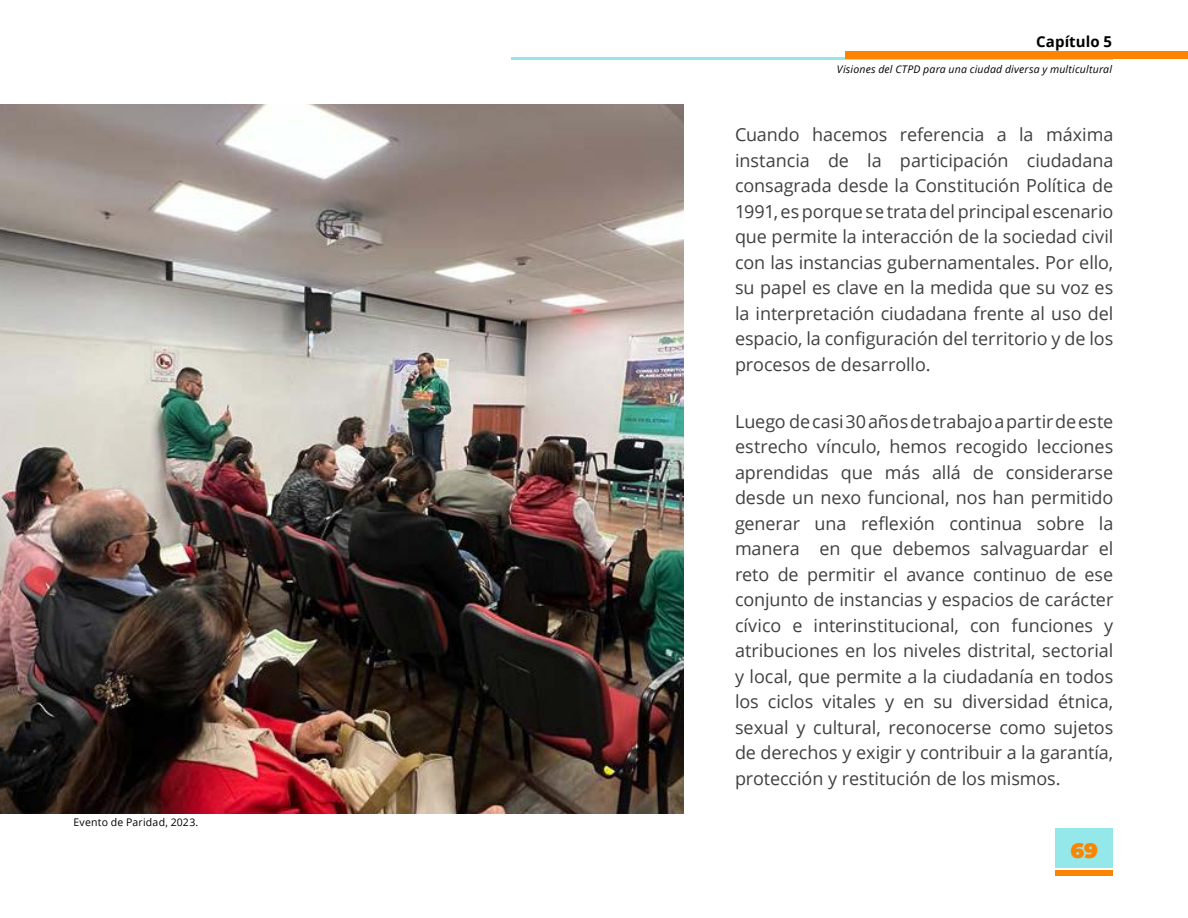
<style>
.page{position:relative;width:1188px;height:918px;background:#fff}
.page>*{position:absolute;margin:0;border:0;box-sizing:border-box;transform-origin:0 0}
.t1{font:900 21px "Montserrat";color:#fb8500}
.t2{font:18px/25.5px "Open Sans";letter-spacing:-.005em;color:#404040;text-align:justify}
.t3{font:700 15px "Open Sans";letter-spacing:.005em;color:#000}
.t4{font:italic 10.5px "Open Sans";letter-spacing:.02em;color:#000}
.t5{font:10.5px "Open Sans";letter-spacing:.02em;color:#000}
</style>
<div class="page">
<div style="left:1056px;top:870px;width:57px;height:6px;background:#fb8500"></div>
<div style="left:1056px;top:828px;width:57px;height:40px;background:#94e8ea"></div>
<hr style="left:512px;top:57px;width:601px;height:2px;background:#94e8ea">
<div style="left:845px;top:52px;width:343px;height:7px;background:#fb8500"></div>
<img style="left:0;top:105px;width:683px;height:708px">
<p class="t5" style="left:74px;top:815px;width:126px">Evento de Paridad, 2023.</p>
<p class="t3" style="left:1036px;top:31px;width:77px">Capítulo 5</p>
<p class="t4" style="left:837px;top:62px;width:277px">Visiones del CTPD para una ciudad diversa y multicultural</p>
<p class="t2" style="left:735px;top:121px;width:380px">Cuando hacemos referencia a la máxima instancia de la participación ciudadana consagrada desde la Constitución Política de 1991, es porque se trata del principal escenario que permite la interacción de la sociedad civil con las instancias gubernamentales. Por ello, su papel es clave en la medida que su voz es la interpretación ciudadana frente al uso del espacio, la configuración del territorio y de los procesos de desarrollo.</p>
<p class="t2" style="left:735px;top:408px;width:380px">Luego de casi 30 años de trabajo a partir de este estrecho vínculo, hemos recogido lecciones aprendidas que más allá de considerarse desde un nexo funcional, nos han permitido generar una reflexión continua sobre la manera en que debemos salvaguardar el reto de permitir el avance continuo de ese conjunto de instancias y espacios de carácter cívico e interinstitucional, con funciones y atribuciones en los niveles distrital, sectorial y local, que permite a la ciudadanía en todos los ciclos vitales y en su diversidad étnica, sexual y cultural, reconocerse como sujetos de derechos y exigir y contribuir a la garantía, protección y restitución de los mismos.</p>
<p class="t1" style="left:1070px;top:837px;width:29px">69</p>
</div>
